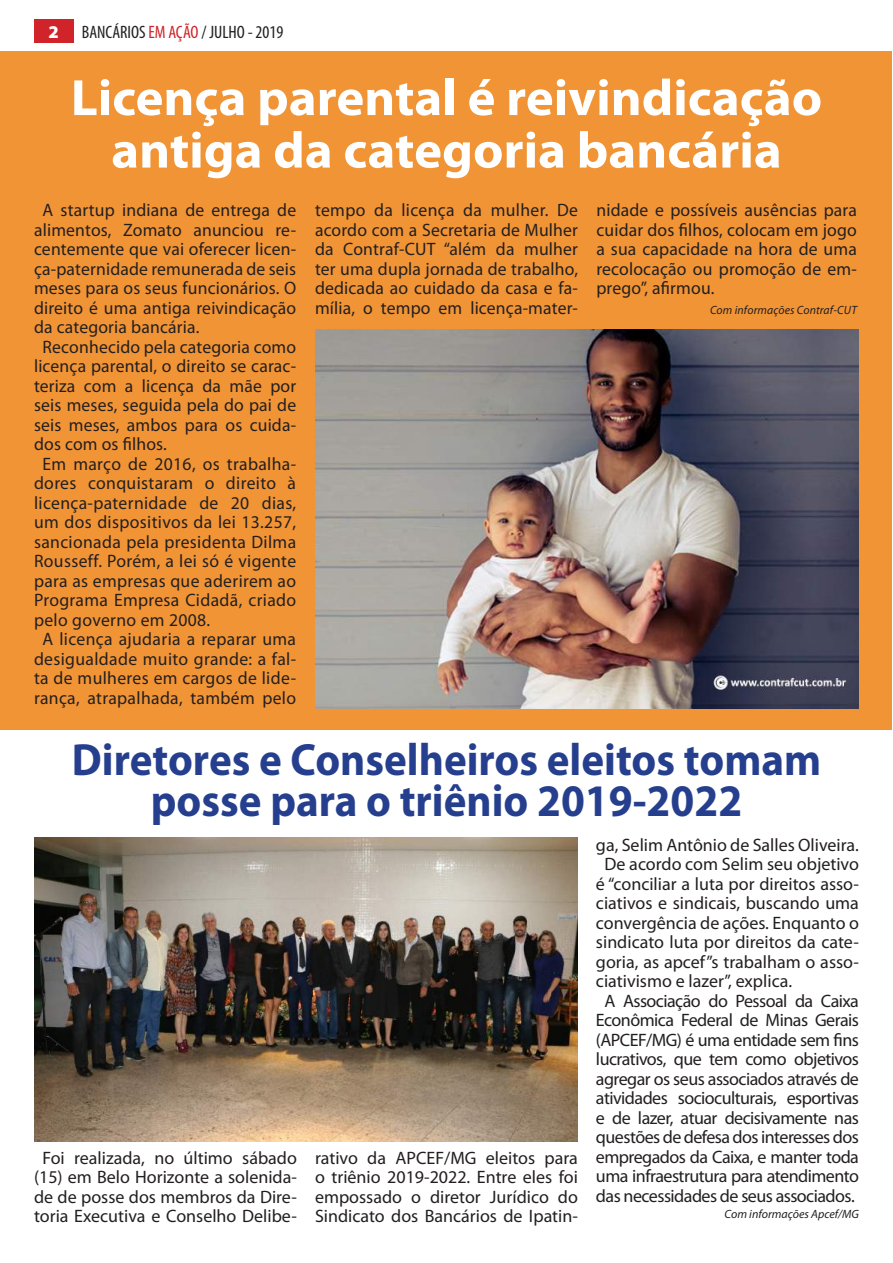
<style>
.page{position:relative;width:893px;height:1263px;background:#fff}
.page>*{position:absolute;margin:0;border:0;box-sizing:border-box;transform-origin:0 0}
.t1{font:700 51.3px/52.5px "Myriad Pro";color:#fff;text-align:center}
.t2{font:700 45.3px/40.5px "Myriad Pro";color:#253f8e;text-align:center;scale:.95 1}
.t3{font:18px/19.5px "Myriad Pro";letter-spacing:.005em;color:#231f20;text-align:justify}
.t4{font:18px "Myriad Pro";letter-spacing:-.03em;color:#231f20}
.t5{font:condensed 18px "Myriad Pro";color:#231f20}
.t6{font:900 18px "Myriad Pro";color:#fff}
.t7{font:italic 12px "Myriad Pro";letter-spacing:.005em;color:#231f20}
.s1{color:#d1232a}
</style>
<div class="page">
<div style="left:1px;top:51px;width:891px;height:678px;background:#f19435"></div>
<img style="left:315px;top:330px;width:544px;height:378px">
<img style="left:34px;top:837px;width:544px;height:305px">
<div style="left:34px;top:19px;width:39px;height:24px;background:#d1232a"></div>
<p class="t6" style="left:49px;top:19px;width:12px">2</p>
<p class="t5" style="left:82px;top:21px;width:203px">BANCÁRIOS <span class="s1">EM AÇÃO</span> / JULHO - 2019</p>
<h1 class="t1" style="left:71px;top:70px;width:753px">Licença parental é reivindicação antiga da categoria bancária</h1>
<p class="t3" style="left:43px;top:200px;width:255px">A startup indiana de entrega de</p>
<p class="t3" style="left:34px;top:220px;width:264px">alimentos, Zomato anunciou re-</p>
<p class="t3" style="left:34px;top:239px;width:264px">centemente que vai oferecer licen-</p>
<p class="t3" style="left:34px;top:259px;width:264px">ça-paternidade remunerada de seis</p>
<p class="t3" style="left:34px;top:278px;width:264px">meses para os seus funcionários. O</p>
<p class="t3" style="left:34px;top:298px;width:264px">direito é uma antiga reivindicação</p>
<p class="t3" style="left:34px;top:317px;width:167px">da categoria bancária.</p>
<p class="t3" style="left:43px;top:337px;width:255px">Reconhecido pela categoria como</p>
<p class="t3" style="left:34px;top:356px;width:264px">licença parental, o direito se carac-</p>
<p class="t3" style="left:34px;top:376px;width:264px">teriza com a licença da mãe por</p>
<p class="t3" style="left:34px;top:395px;width:264px">seis meses, seguida pela do pai de</p>
<p class="t3" style="left:34px;top:415px;width:264px">seis meses, ambos para os cuida-</p>
<p class="t3" style="left:34px;top:434px;width:134px">dos com os filhos.</p>
<p class="t3" style="left:43px;top:454px;width:255px">Em março de 2016, os trabalha-</p>
<p class="t3" style="left:34px;top:473px;width:264px">dores conquistaram o direito à</p>
<p class="t3" style="left:34px;top:493px;width:264px">licença-paternidade de 20 dias,</p>
<p class="t3" style="left:34px;top:512px;width:264px">um dos dispositivos da lei 13.257,</p>
<p class="t3" style="left:34px;top:532px;width:264px">sancionada pela presidenta Dilma</p>
<p class="t3" style="left:34px;top:551px;width:264px">Rousseff. Porém, a lei só é vigente</p>
<p class="t3" style="left:34px;top:571px;width:264px">para as empresas que aderirem ao</p>
<p class="t3" style="left:34px;top:590px;width:264px">Programa Empresa Cidadã, criado</p>
<p class="t3" style="left:34px;top:610px;width:178px">pelo governo em 2008.</p>
<p class="t3" style="left:43px;top:629px;width:255px">A licença ajudaria a reparar uma</p>
<p class="t3" style="left:34px;top:649px;width:264px">desigualdade muito grande: a fal-</p>
<p class="t3" style="left:34px;top:668px;width:264px">ta de mulheres em cargos de lide-</p>
<p class="t3" style="left:34px;top:688px;width:264px">rança, atrapalhada, também pelo</p>
<p class="t3" style="left:315px;top:200px;width:264px">tempo da licença da mulher. De acordo com a Secretaria de Mulher da Contraf-CUT “além da mulher ter uma dupla jornada de trabalho, dedicada ao cuidado da casa e fa&shy;mília, o tempo em licença-mater-</p>
<p class="t3" style="left:596px;top:200px;width:262px">nidade e possíveis ausências para cuidar dos filhos, colocam em jogo a sua capacidade na hora de uma recolocação ou promoção de em&shy;prego”, afirmou.</p>
<p class="t7" style="left:710px;top:302px;width:148px">Com informações Contraf-CUT</p>
<h2 class="t2" style="left:72px;top:738px;width:790px">Diretores e Conselheiros eleitos tomam posse para o triênio 2019-2022</h2>
<p class="t3" style="left:34px;top:1148px;width:264px;text-align:center">Foi realizada, no último sábado (15) em Belo Horizonte a solenida&shy;de de posse dos membros da Dire&shy;toria Executiva e Conselho Delibe-</p>
<p class="t3" style="left:315px;top:1148px;width:264px">rativo da APCEF/MG eleitos para o triênio 2019-2022. Entre eles foi empossado o diretor Jurídico do Sindicato dos Bancários de Ipatin-</p>
<p class="t3" style="left:596px;top:835px;width:264px">ga, Selim Antônio de Salles Oliveira.</p>
<p class="t3" style="left:604px;top:854px;width:256px">De acordo com Selim seu objetivo</p>
<p class="t3" style="left:596px;top:874px;width:264px">é “conciliar a luta por direitos asso-</p>
<p class="t3" style="left:596px;top:893px;width:264px">ciativos e sindicais, buscando uma</p>
<p class="t3" style="left:596px;top:913px;width:264px">convergência de ações. Enquanto o</p>
<p class="t3" style="left:596px;top:932px;width:264px">sindicato luta por direitos da cate-</p>
<p class="t3" style="left:596px;top:952px;width:264px">goria, as apcef”s trabalham o asso-</p>
<p class="t3" style="left:596px;top:971px;width:198px">ciativismo e lazer”, explica.</p>
<p class="t4" style="left:604px;top:990px;width:256px">A Associação do Pessoal da Caixa</p>
<p class="t4" style="left:596px;top:1009px;width:264px">Econômica Federal de Minas Gerais</p>
<p class="t4" style="left:596px;top:1029px;width:264px">(APCEF/MG) é uma entidade sem fins</p>
<p class="t4" style="left:596px;top:1048px;width:264px">lucrativos, que tem como objetivos</p>
<p class="t4" style="left:596px;top:1068px;width:264px">agregar os seus associados através de</p>
<p class="t4" style="left:596px;top:1087px;width:264px">atividades socioculturais, esportivas</p>
<p class="t4" style="left:596px;top:1107px;width:264px">e de lazer, atuar decisivamente nas</p>
<p class="t4" style="left:596px;top:1126px;width:264px">questões de defesa dos interesses dos</p>
<p class="t4" style="left:596px;top:1146px;width:264px">empregados da Caixa, e manter toda</p>
<p class="t4" style="left:596px;top:1165px;width:264px">uma infraestrutura para atendimento</p>
<p class="t4" style="left:596px;top:1185px;width:260px">das necessidades de seus associados.</p>
<p class="t7" style="left:724px;top:1207px;width:136px">Com informações Apcef/MG</p>
</div>
